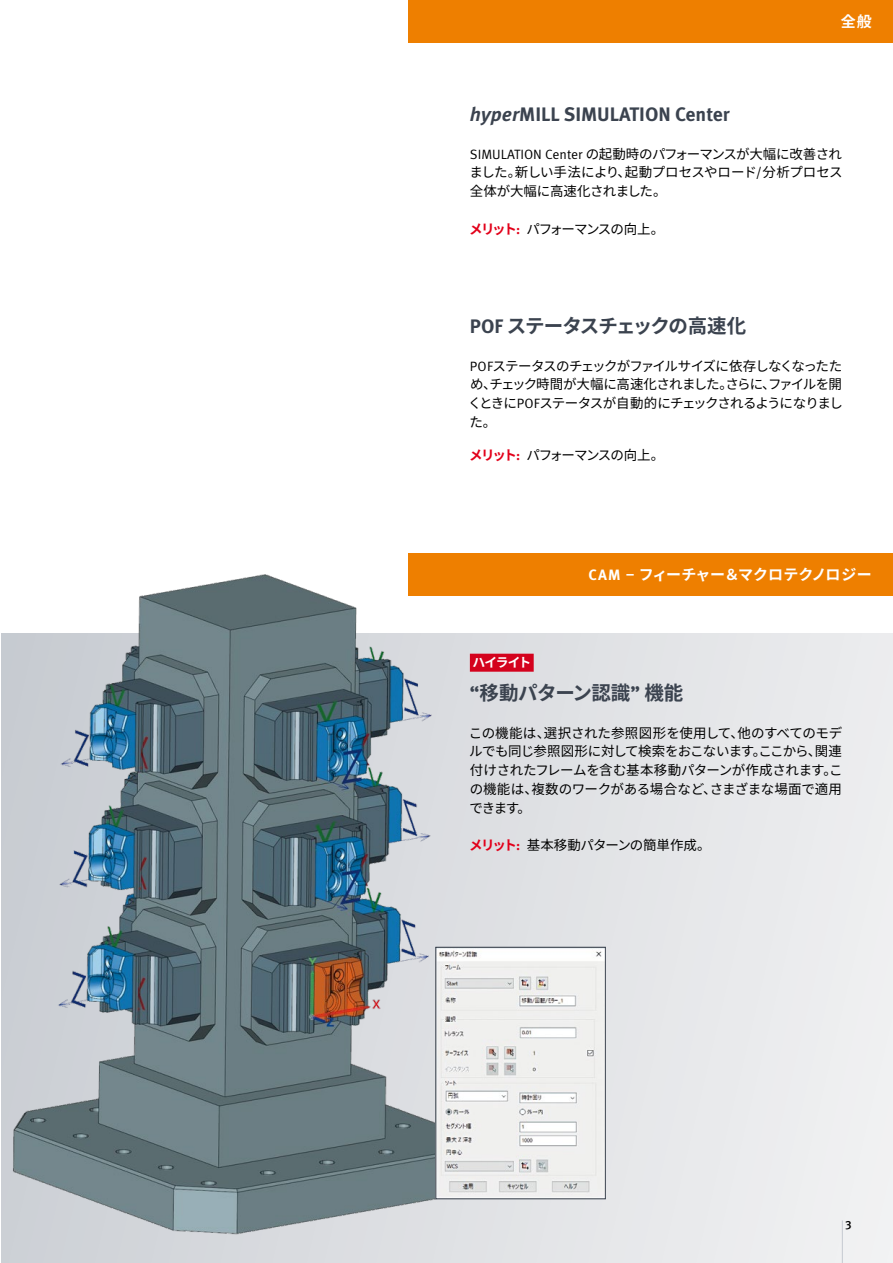
<style>
.page{position:relative;width:893px;height:1263px;background:#fff}
.page>*{position:absolute;margin:0;border:0;box-sizing:border-box;transform-origin:0 0}
.t1{font:700 19.5px "Meta Pro";color:#3b434f}
.t2{font:700 19.5px "Noto Sans CJ Kjp";letter-spacing:-.045em;color:#3b434f}
.t3{font:700 19.5px "Noto Sans CJ Kjp";letter-spacing:-.02em;color:#3b434f}
.t4{font:700 15px "Noto Sans CJ Kjp";letter-spacing:-.005em;color:#fff}
.t5{font:13.5px/18.8px "Noto Sans CJ Kjp";letter-spacing:-.04em;color:#000;text-align:justify}
.t6{font:13.5px "Noto Sans CJ Kjp";letter-spacing:-.1em;color:#000}
.t7{font:13.5px "Noto Sans CJ Kjp";letter-spacing:-.01em;color:#000}
.t8{font:700 12.75px "Noto Sans CJ Kjp";letter-spacing:-.09em;color:#fff}
.t9{font:500 12px "Meta Pro";color:#000}
.s1{font-style:italic}
.s2{font-family:"Meta Pro"}
.s3{font-weight:700;color:#e2001a}
.s4{font-family:"Meta Pro";font-weight:700;color:#e2001a}
</style>
<div class="page">
<div style="left:408px;top:0;width:485px;height:43px;background:#ee7f00"></div>
<div style="left:1px;top:634px;width:892px;height:629px;background:#e7e8eb"></div>
<hr style="left:842px;top:1220px;width:1px;height:43px;background:#c5c9d0">
<div style="left:408px;top:553px;width:485px;height:42px;background:#ee7f00"></div>
<img style="left:1px;top:574px;width:458px;height:665px">
<img style="left:437px;top:949px;width:167px;height:248px">
<div style="left:435px;top:947px;width:171px;height:252px;border:1px solid #3b434f"></div>
<div style="left:470px;top:654px;width:64px;height:18px;background:#d4021d"></div>
<p class="t4" style="left:841px;top:13px;width:32px">全般</p>
<h1 class="t1" style="left:470px;top:102px;width:261px"><span class="s1">hyper</span>MILL SIMULATION Center</h1>
<p class="t5" style="left:469px;top:144px;width:375px"><span class="s2">SIMULATION Center</span> の起動時のパフォーマンスが大幅に改善されました。新しい手法により、起動プロセスやロード<span class="s2">/</span>分析プロセス全体が大幅に高速化されました。</p>
<p class="t6" style="left:469px;top:221px;width:197px"><span class="s3">メリット</span><span class="s4">:</span> パフォーマンスの向上。</p>
<h1 class="t2" style="left:470px;top:315px;width:278px"><span class="s2">POF</span> ステータスチェックの高速化</h1>
<p class="t5" style="left:468px;top:357px;width:376px"><span class="s2">POF</span>ステータスのチェックがファイルサイズに依存しなくなったため、チェック時間が大幅に高速化されました。さらに、ファイルを開くときに<span class="s2">POF</span>ステータスが自動的にチェックされるようになりました。</p>
<p class="t6" style="left:469px;top:447px;width:197px"><span class="s3">メリット</span><span class="s4">:</span> パフォーマンスの向上。</p>
<p class="t8" style="left:473px;top:655px;width:60px">ハイライト</p>
<p class="t4" style="left:589px;top:566px;width:285px"><span class="s2">CAM –</span> フィーチャー＆マクロテクノロジー</p>
<h1 class="t3" style="left:470px;top:682px;width:215px"><span class="s2">“</span>移動パターン認識<span class="s2">”</span> 機能</h1>
<p class="t5" style="left:469px;top:724px;width:375px">この機能は、選択された参照図形を使用して、他のすべてのモデルでも同じ参照図形に対して検索をおこないます。ここから、関連付けされたフレームを含む基本移動パターンが作成されます。この機能は、複数のワークがある場合など、さまざまな場面で適用できます。</p>
<p class="t7" style="left:469px;top:838px;width:243px"><span class="s3">メリット</span><span class="s4">:</span> 基本移動パターンの簡単作成。</p>
<p class="t9" style="left:845px;top:1217px;width:8px">3</p>
</div>
